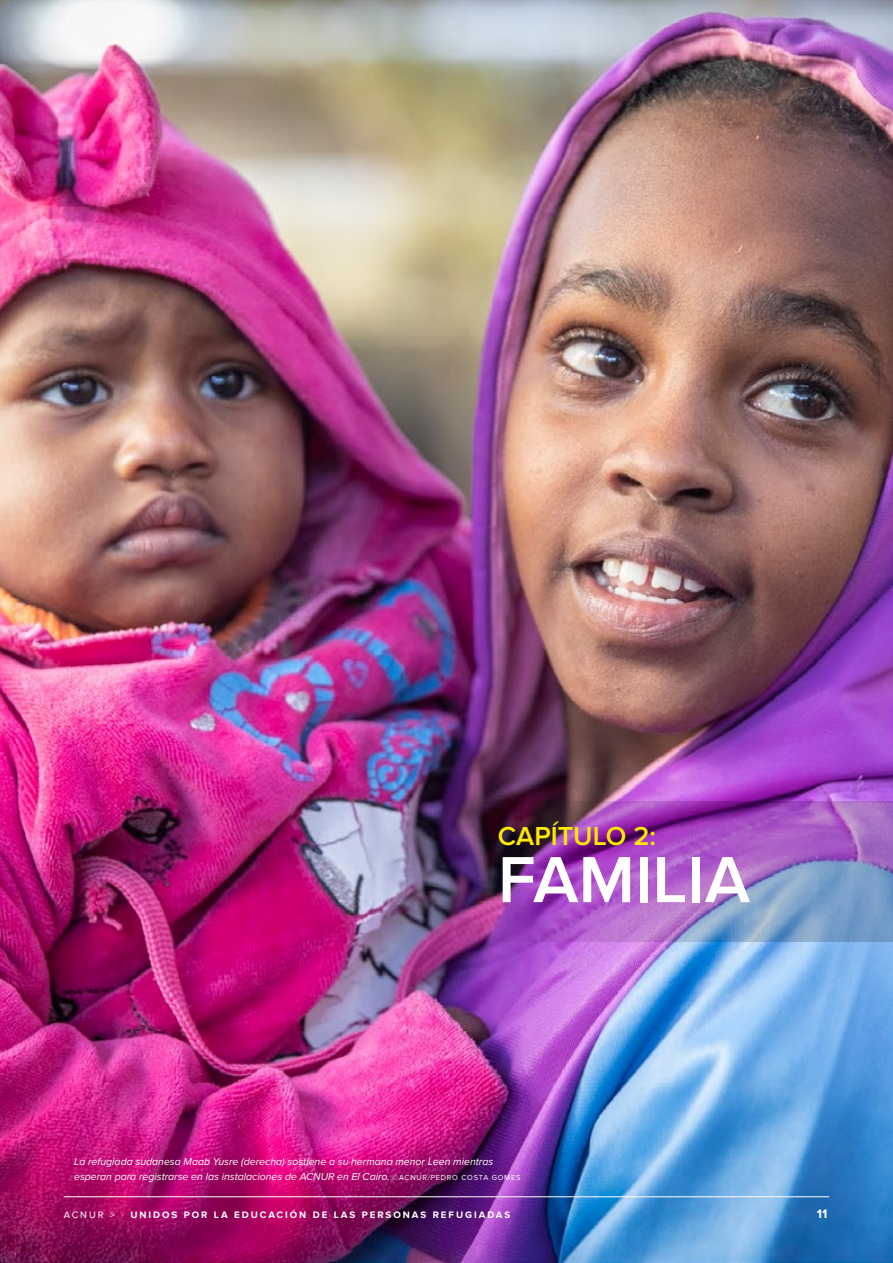
<style>
.page{position:relative;width:893px;height:1263px;background:#fff}
.page>*{position:absolute;margin:0;border:0;box-sizing:border-box;transform-origin:0 0}
.t1{font:600 67.5px "Proxima Nova";color:#fff}
.t2{font:600 27px "Proxima Nova";color:#ffea00}
.t3{font:700 12.75px "Proxima Nova";color:#fff}
.t4{font:italic 10.5px/15px "Proxima Nova";color:#fff}
.t5{font:700 9.75px "Proxima Nova";letter-spacing:.2em;color:#fff}
.t6{font:9.75px "Proxima Nova";letter-spacing:.2em;color:#fff}
.s1{font-style:normal;font-size:7.5px}
</style>
<div class="page">
<img style="left:0;top:0;width:893px;height:1263px">
<img style="left:457px;top:801px;width:436px;height:140px">
<hr style="left:64px;top:1196px;width:765px;height:1px;background:#fff">
<h2 class="t2" style="left:498px;top:821px;width:160px">CAPÍTULO 2:</h2>
<h1 class="t1" style="left:498px;top:841px;width:254px">FAMILIA</h1>
<p class="t4" style="left:74px;top:1154px;width:448px">La refugiada sudanesa Maab Yusre (derecha) sostiene a su hermana menor Leen mientras esperan para registrarse en las instalaciones de ACNUR en El Cairo. <span class="s1">©ACNUR/PEDRO COSTA GOMES</span></p>
<p class="t6" style="left:64px;top:1209px;width:53px">ACNUR &gt;</p>
<p class="t5" style="left:130px;top:1209px;width:381px">UNIDOS POR LA EDUCACIÓN DE LAS PERSONAS REFUGIADAS</p>
<p class="t3" style="left:817px;top:1207px;width:12px">11</p>
</div>
